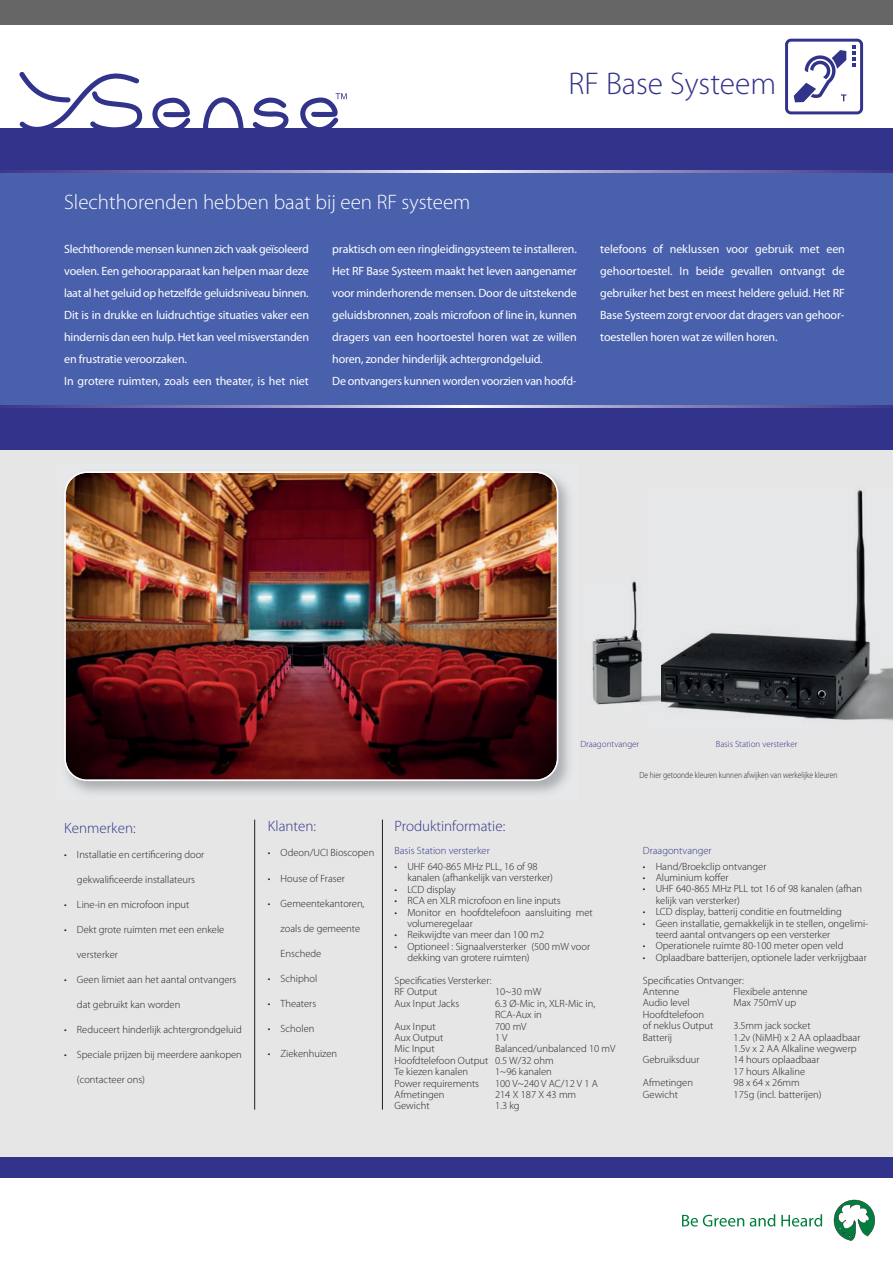
<style>
.page{position:relative;width:893px;height:1263px;background:#fff}
.page>*{position:absolute;margin:0;border:0;box-sizing:border-box;transform-origin:0 0}
.t1{font:300 31.5px "Myriad Pro";color:#32338a}
.t2{font:300 21px "Myriad Pro";color:#fff}
.t3{font:300 15px "Myriad Pro";color:#32338a}
.t4{font:12px/22px "Myriad Pro";letter-spacing:-.015em;color:#fff}
.t5{font:300 10.5px/11.4px "Myriad Pro";color:#231f20}
.t6{font:300 10.5px "Myriad Pro";color:#32338a}
.t7{font:300 9px "Myriad Pro";color:#231f20;scale:.84 1}
.t8{font:300 9px "Myriad Pro";color:#32338a}
</style>
<div class="page">
<div style="left:0;top:372px;width:893px;height:795px;background:#e6e6e6"></div>
<svg style="left:19px;top:72px;width:123px;height:56px"></svg>
<svg style="left:203px;top:97px;width:41px;height:31px"></svg>
<svg style="left:252px;top:98px;width:36px;height:30px"></svg>
<svg style="left:300px;top:93px;width:47px;height:35px"></svg>
<svg style="left:152px;top:98px;width:39px;height:30px"></svg>
<div style="left:0;top:128px;width:893px;height:321px;background:#32338a"></div>
<div style="left:0;top:0;width:893px;height:25px;background:#666"></div>
<div style="left:0;top:172px;width:893px;height:233px;background:#4960ac"></div>
<div style="left:0;top:1157px;width:893px;height:20px;background:#32338a"></div>
<img style="left:5px;top:170px;width:884px;height:2px">
<img style="left:5px;top:405px;width:884px;height:2px">
<svg style="left:834px;top:1200px;width:41px;height:41px"></svg>
<svg style="left:682px;top:1215px;width:62px;height:11px"></svg>
<svg style="left:750px;top:1214px;width:25px;height:12px"></svg>
<svg style="left:781px;top:1214px;width:41px;height:12px"></svg>
<svg style="left:785px;top:39px;width:78px;height:75px"></svg>
<hr style="left:382px;top:819px;width:1px;height:291px;background:#231f20">
<hr style="left:254px;top:819px;width:1px;height:291px;background:#231f20">
<img style="left:71px;top:480px;width:498px;height:313px">
<img style="left:64px;top:471px;width:494px;height:310px">
<img style="left:660px;top:488px;width:233px;height:233px">
<img style="left:592px;top:581px;width:68px;height:124px">
<h2 class="t2" style="left:64px;top:194px;width:408px">Slechthorenden hebben baat bij een RF systeem</h2>
<h1 class="t1" style="left:569px;top:72px;width:209px">RF Base Systeem</h1>
<p class="t4" style="left:64px;top:239px;width:246px">Slechthorende mensen kunnen zich vaak geïsoleerd voelen. Een gehoorapparaat kan helpen maar deze laat al het geluid op hetzelfde geluidsniveau binnen.<br>Dit is in drukke en luidruchtige situaties vaker een hindernis dan een hulp. Het kan veel misverstanden en frustratie veroorzaken.<br>In grotere ruimten, zoals een theater, is het niet</p>
<p class="t4" style="left:332px;top:239px;width:246px">praktisch om een ringleidingsysteem te installeren.<br>Het RF Base Systeem maakt het leven aangenamer voor minderhorende mensen. Door de uitstekende geluidsbronnen, zoals microfoon of line in, kunnen dragers van een hoortoestel horen wat ze willen horen, zonder hinderlijk achtergrondgeluid.<br>De ontvangers kunnen worden voorzien van hoofd-</p>
<p class="t4" style="left:600px;top:239px;width:246px;text-align:justify">telefoons of neklussen voor gebruik met een gehoortoestel. In beide gevallen ontvangt de gebruiker het best en meest heldere geluid. Het RF Base Systeem zorgt ervoor dat dragers van gehoor&shy;toestellen horen wat ze willen horen.</p>
<p class="t8" style="left:580px;top:740px;width:60px">Draagontvanger</p>
<p class="t8" style="left:716px;top:740px;width:83px">Basis Station versterker</p>
<h3 class="t3" style="left:64px;top:822px;width:73px">Kenmerken:</h3>
<p class="t5" style="left:64px;top:849px;width:142px">• Installatie en certificering door</p>
<p class="t5" style="left:77px;top:874px;width:120px">gekwalificeerde installateurs</p>
<p class="t5" style="left:64px;top:899px;width:127px">• Line-in en microfoon input</p>
<p class="t5" style="left:64px;top:924px;width:162px">• Dekt grote ruimten met een enkele</p>
<p class="t5" style="left:77px;top:949px;width:42px">versterker</p>
<p class="t5" style="left:64px;top:974px;width:174px">• Geen limiet aan het aantal ontvangers</p>
<p class="t5" style="left:77px;top:999px;width:105px">dat gebruikt kan worden</p>
<p class="t5" style="left:64px;top:1024px;width:179px">• Reduceert hinderlijk achtergrondgeluid</p>
<p class="t5" style="left:64px;top:1050px;width:179px">• Speciale prijzen bij meerdere aankopen</p>
<p class="t5" style="left:77px;top:1075px;width:70px">(contacteer ons)</p>
<h3 class="t3" style="left:268px;top:821px;width:50px">Klanten:</h3>
<p class="t5" style="left:268px;top:848px;width:108px">• Odeon/UCI Bioscopen</p>
<p class="t5" style="left:268px;top:873px;width:78px">• House of Fraser</p>
<p class="t5" style="left:268px;top:898px;width:98px">• Gemeentekantoren,</p>
<p class="t5" style="left:281px;top:923px;width:81px">zoals de gemeente</p>
<p class="t5" style="left:281px;top:948px;width:42px">Enschede</p>
<p class="t5" style="left:268px;top:973px;width:51px">• Schiphol</p>
<p class="t5" style="left:268px;top:998px;width:50px">• Theaters</p>
<p class="t5" style="left:268px;top:1023px;width:48px">• Scholen</p>
<p class="t5" style="left:268px;top:1048px;width:71px">• Ziekenhuizen</p>
<h3 class="t3" style="left:395px;top:821px;width:112px">Produktinformatie:</h3>
<p class="t6" style="left:395px;top:847px;width:97px">Basis Station versterker</p>
<p class="t5" style="left:407px;top:861px;width:147px;text-indent:-13px">• UHF 640-865 MHz PLL, 16 of 98 kanalen (afhankelijk van versterker)</p>
<p class="t5" style="left:395px;top:884px;width:63px">• LCD display</p>
<p class="t5" style="left:395px;top:896px;width:168px">• RCA en XLR microfoon en line inputs</p>
<p class="t5" style="left:407px;top:907px;width:187px;text-indent:-13px">• Monitor en hoofdtelefoon aansluiting met volumeregelaar</p>
<p class="t5" style="left:395px;top:930px;width:151px">• Reikwijdte van meer dan 100 m2</p>
<p class="t5" style="left:407px;top:941px;width:184px;text-indent:-13px">• Optioneel : Signaalversterker (500 mW voor dekking van grotere ruimten)</p>
<p class="t5" style="left:395px;top:975px;width:98px">Specificaties Versterker:<br>RF Output</p>
<p class="t5" style="left:495px;top:987px;width:48px">10~30 mW</p>
<p class="t5" style="left:395px;top:998px;width:66px">Aux Input Jacks</p>
<p class="t5" style="left:495px;top:998px;width:102px">6.3 Ø-Mic in, XLR-Mic in,<br>RCA-Aux in</p>
<p class="t5" style="left:395px;top:1021px;width:43px">Aux Input</p>
<p class="t5" style="left:495px;top:1021px;width:33px">700 mV</p>
<p class="t5" style="left:395px;top:1032px;width:50px">Aux Output</p>
<p class="t5" style="left:495px;top:1032px;width:14px">1 V</p>
<p class="t5" style="left:395px;top:1044px;width:42px">Mic Input</p>
<p class="t5" style="left:395px;top:1044px;width:222px;text-indent:100px">Balanced/unbalanced 10 mV<br>Hoofdtelefoon Output 0.5 W/32 ohm<br>Te kiezen kanalen</p>
<p class="t5" style="left:495px;top:1067px;width:58px">1~96 kanalen</p>
<p class="t5" style="left:395px;top:1078px;width:86px">Power requirements</p>
<p class="t5" style="left:495px;top:1078px;width:104px">100 V~240 V AC/12 V 1 A</p>
<p class="t5" style="left:395px;top:1089px;width:52px">Afmetingen</p>
<p class="t5" style="left:495px;top:1089px;width:83px">214 X 187 X 43 mm</p>
<p class="t5" style="left:395px;top:1101px;width:37px">Gewicht</p>
<p class="t5" style="left:495px;top:1101px;width:26px">1.3 kg</p>
<p class="t7" style="left:640px;top:771px;width:237px">De hier getoonde kleuren kunnen afwijken van werkelijke kleuren</p>
<p class="t6" style="left:643px;top:846px;width:70px">Draagontvanger</p>
<p class="t5" style="left:643px;top:861px;width:125px">• Hand/Broekclip ontvanger</p>
<p class="t5" style="left:643px;top:872px;width:87px">• Aluminium koffer</p>
<p class="t5" style="left:656px;top:884px;width:208px;text-indent:-13px">• UHF 640-865 MHz PLL tot 16 of 98 kanalen (afhan kelijk van versterker)</p>
<p class="t5" style="left:643px;top:907px;width:200px">• LCD display, batterij conditie en foutmelding</p>
<p class="t5" style="left:656px;top:918px;width:214px;text-indent:-13px">• Geen installatie, gemakkelijk in te stellen, ongelimi&shy;teerd aantal ontvangers op een versterker</p>
<p class="t5" style="left:643px;top:941px;width:202px">• Operationele ruimte 80-100 meter open veld</p>
<p class="t5" style="left:643px;top:947px;width:225px;line-height:22.8px">• Oplaadbare batterijen, optionele lader verkrijgbaar<br>Specificaties Ontvanger:</p>
<p class="t5" style="left:643px;top:986px;width:38px">Antenne</p>
<p class="t5" style="left:733px;top:986px;width:76px">Flexibele antenne</p>
<p class="t5" style="left:643px;top:998px;width:48px">Audio level</p>
<p class="t5" style="left:733px;top:998px;width:64px">Max 750mV up</p>
<p class="t5" style="left:643px;top:1009px;width:72px">Hoofdtelefoon of neklus Output</p>
<p class="t5" style="left:733px;top:1021px;width:79px">3.5mm jack socket</p>
<p class="t5" style="left:643px;top:1032px;width:31px">Batterij</p>
<p class="t5" style="left:733px;top:1032px;width:128px">1.2v (NiMH) x 2 AA oplaadbaar<br>1.5v x 2 AA Alkaline wegwerp</p>
<p class="t5" style="left:643px;top:1055px;width:58px">Gebruiksduur</p>
<p class="t5" style="left:733px;top:1055px;width:87px">14 hours oplaadbaar<br>17 hours Alkaline</p>
<p class="t5" style="left:643px;top:1078px;width:52px">Afmetingen</p>
<p class="t5" style="left:733px;top:1078px;width:68px">98 x 64 x 26mm</p>
<p class="t5" style="left:643px;top:1089px;width:37px">Gewicht</p>
<p class="t5" style="left:733px;top:1089px;width:90px">175g (incl. batterijen)</p>
</div>
